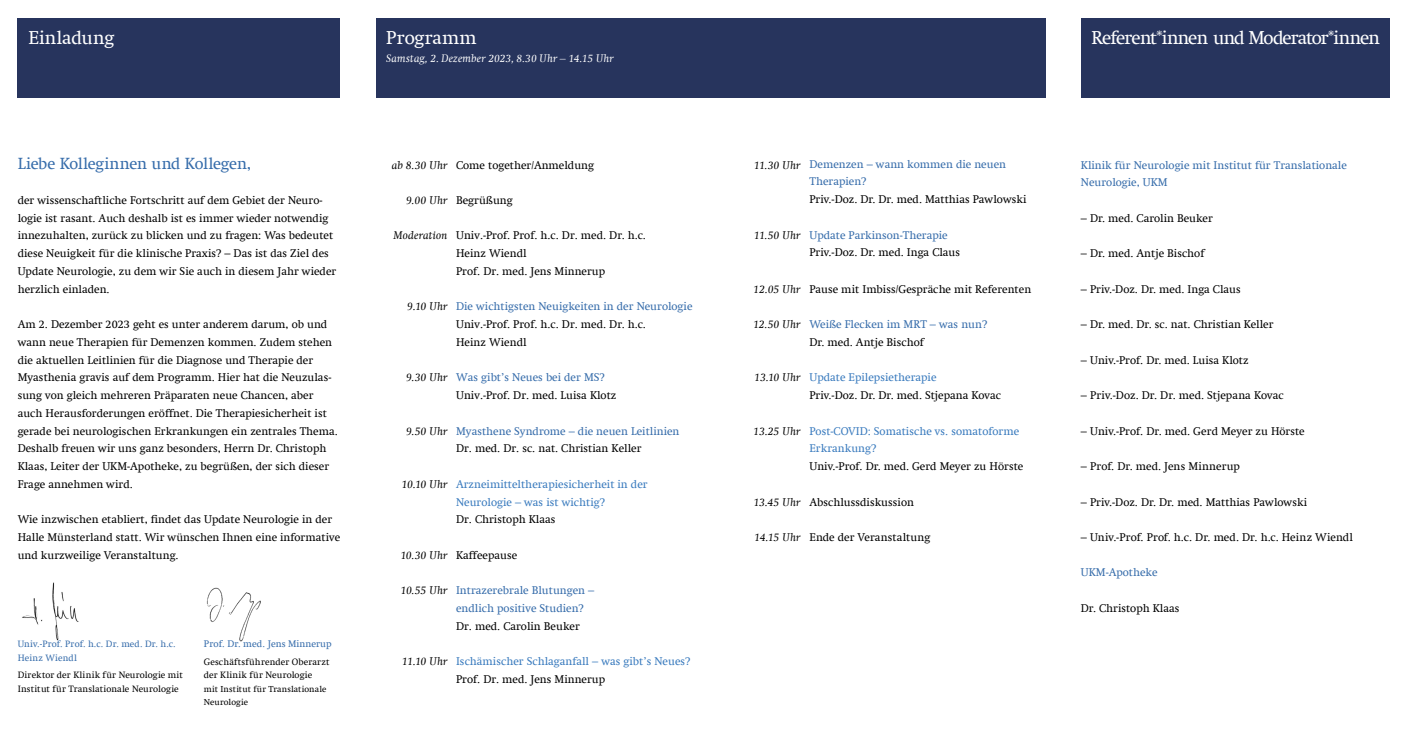
<style>
.page{position:relative;width:1407px;height:745px;background:#fff}
.page>*{position:absolute;margin:0;border:0;box-sizing:border-box;transform-origin:0 0}
.t1{font:18.75px "Swift Com";letter-spacing:-.04em;color:#fff}
.t2{font:18.75px "Swift Com";letter-spacing:-.005em;color:#fff}
.t3{font:18.75px "Swift Com";letter-spacing:.01em;color:#fff}
.t4{font:16.25px "Swift Com";letter-spacing:-.01em;color:#376dab}
.t5{font:11.25px/17.8px "Swift Com";color:#000}
.t6{font:11.25px/17.8px "Swift Com";color:#376dab}
.t7{font:11.25px/17.8px "Swift Com";color:#3a7bbe}
.t8{font:italic 11.25px "Swift Com";letter-spacing:.005em;color:#000}
.t9{font:italic 11px "Swift Com";letter-spacing:.005em;color:#fff}
.t10{font:9.62px "Swift Com";color:#376dab}
.t11{font:9.25px/13.2px "Swift Com";letter-spacing:.015em;color:#000}
.t12{font:9.25px/13.2px "Swift Com";letter-spacing:.02em;color:#376dab}
.t13{font:8.75px/13.2px "Swift Com";letter-spacing:.01em;color:#000}
</style>
<div class="page">
<div style="left:672px;top:18px;width:373px;height:79px;background:#27345d"></div>
<div style="left:376px;top:18px;width:318px;height:79px;background:#27345d"></div>
<div style="left:18px;top:18px;width:322px;height:79px;background:#27345d"></div>
<div style="left:1081px;top:18px;width:308px;height:79px;background:#27345d"></div>
<img style="left:22px;top:582px;width:57px;height:58px">
<img style="left:206px;top:587px;width:55px;height:55px">
<h1 class="t2" style="left:28px;top:27px;width:87px">Einladung</h1>
<h1 class="t3" style="left:386px;top:27px;width:92px">Programm</h1>
<p class="t9" style="left:386px;top:52px;width:229px">Samstag, 2. Dezember 2023, 8.30 Uhr – 14.15 Uhr</p>
<h2 class="t4" style="left:18px;top:153px;width:235px">Liebe Kolleginnen und Kollegen,</h2>
<p class="t5" style="left:18px;top:191px;width:320px">der wissenschaftliche Fortschritt auf dem Gebiet der Neuro&shy;logie ist rasant. Auch deshalb ist es immer wieder notwendig innezuhalten, zurück zu blicken und zu fragen: Was bedeutet diese Neuigkeit für die klinische Praxis? – Das ist das Ziel des Update Neurologie, zu dem wir Sie auch in diesem Jahr wieder herzlich einladen.</p>
<p class="t5" style="left:18px;top:315px;width:322px">Am 2. Dezember 2023 geht es unter anderem darum, ob und wann neue Therapien für Demenzen kommen. Zudem stehen die aktuellen Leitlinien für die Diagnose und Therapie der Myasthenia gravis auf dem Programm. Hier hat die Neuzulas&shy;sung von gleich mehreren Präparaten neue Chancen, aber auch Herausforderungen eröffnet. Die Therapiesicherheit ist gerade bei neurologischen Erkrankungen ein zentrales Thema.<br>Deshalb freuen wir uns ganz besonders, Herrn Dr. Christoph Klaas, Leiter der UKM-Apotheke, zu begrüßen, der sich dieser Frage annehmen wird.</p>
<p class="t5" style="left:18px;top:510px;width:324px">Wie inzwischen etabliert, findet das Update Neurologie in der<br>Halle Münsterland statt. Wir wünschen Ihnen eine informative und kurzweilige Veranstaltung.</p>
<p class="t12" style="left:18px;top:637px;width:160px">Univ.-Prof. Prof. h.c. Dr. med. Dr. h.c.<br>Heinz Wiendl</p>
<p class="t11" style="left:18px;top:668px;width:167px">Direktor der Klinik für Neurologie mit<br>Institut für Translationale Neurologie</p>
<p class="t10" style="left:204px;top:638px;width:129px">Prof. Dr. med. Jens Minnerup</p>
<p class="t11" style="left:204px;top:655px;width:127px">Geschäftsführender Oberarzt der Klinik für Neurologie</p>
<p class="t13" style="left:204px;top:681px;width:124px">mit Institut für Translationale<br>Neurologie</p>
<p class="t8" style="left:392px;top:158px;width:57px">ab 8.30 Uhr</p>
<p class="t8" style="left:406px;top:193px;width:43px">9.00 Uhr</p>
<p class="t8" style="left:394px;top:229px;width:55px">Moderation</p>
<p class="t8" style="left:407px;top:300px;width:42px">9.10 Uhr</p>
<p class="t8" style="left:406px;top:370px;width:43px">9.30 Uhr</p>
<p class="t8" style="left:406px;top:424px;width:43px">9.50 Uhr</p>
<p class="t8" style="left:402px;top:477px;width:47px">10.10 Uhr</p>
<p class="t8" style="left:400px;top:548px;width:49px">10.30 Uhr</p>
<p class="t8" style="left:400px;top:583px;width:48px">10.55 Uhr</p>
<p class="t8" style="left:402px;top:654px;width:47px">11.10 Uhr</p>
<p class="t5" style="left:456px;top:156px;width:139px">Come together/Anmeldung</p>
<p class="t5" style="left:456px;top:191px;width:58px">Begrüßung</p>
<p class="t5" style="left:456px;top:226px;width:191px">Univ.-Prof. Prof. h.c. Dr. med. Dr. h.c.<br>Heinz Wiendl<br>Prof. Dr. med. Jens Minnerup</p>
<p class="t6" style="left:456px;top:297px;width:238px">Die wichtigsten Neuigkeiten in der Neurologie</p>
<p class="t5" style="left:456px;top:315px;width:191px">Univ.-Prof. Prof. h.c. Dr. med. Dr. h.c.<br>Heinz Wiendl</p>
<p class="t6" style="left:456px;top:368px;width:150px">Was gibt’s Neues bei der MS?</p>
<p class="t5" style="left:456px;top:386px;width:162px">Univ.-Prof. Dr. med. Luisa Klotz</p>
<p class="t6" style="left:456px;top:421px;width:225px">Myasthene Syndrome – die neuen Leitlinien</p>
<p class="t5" style="left:456px;top:439px;width:187px">Dr. med. Dr. sc. nat. Christian Keller</p>
<p class="t7" style="left:456px;top:475px;width:193px">Arzneimitteltherapiesicherheit in der<br>Neurologie – was ist wichtig?</p>
<p class="t5" style="left:456px;top:510px;width:101px">Dr. Christoph Klaas</p>
<p class="t5" style="left:456px;top:545px;width:63px">Kaffeepause</p>
<p class="t6" style="left:456px;top:581px;width:140px">Intrazerebrale Blutungen – endlich positive Studien?</p>
<p class="t5" style="left:456px;top:616px;width:125px">Dr. med. Carolin Beuker</p>
<p class="t7" style="left:456px;top:652px;width:236px">Ischämischer Schlaganfall – was gibt’s Neues?</p>
<p class="t5" style="left:456px;top:670px;width:151px">Prof. Dr. med. Jens Minnerup</p>
<p class="t8" style="left:754px;top:158px;width:48px">11.30 Uhr</p>
<p class="t8" style="left:754px;top:229px;width:48px">11.50 Uhr</p>
<p class="t8" style="left:753px;top:282px;width:49px">12.05 Uhr</p>
<p class="t8" style="left:753px;top:317px;width:49px">12.50 Uhr</p>
<p class="t8" style="left:754px;top:370px;width:48px">13.10 Uhr</p>
<p class="t8" style="left:753px;top:424px;width:49px">13.25 Uhr</p>
<p class="t8" style="left:753px;top:495px;width:49px">13.45 Uhr</p>
<p class="t8" style="left:754px;top:530px;width:48px">14.15 Uhr</p>
<p class="t6" style="left:809px;top:155px;width:198px">Demenzen – wann kommen die neuen<br>Therapien?</p>
<p class="t5" style="left:809px;top:190px;width:218px">Priv.-Doz. Dr. Dr. med. Matthias Pawlowski</p>
<p class="t6" style="left:809px;top:226px;width:140px">Update Parkinson-Therapie</p>
<p class="t5" style="left:809px;top:243px;width:152px">Priv.-Doz. Dr. med. Inga Claus</p>
<p class="t5" style="left:809px;top:280px;width:223px">Pause mit Imbiss/Gespräche mit Referenten</p>
<p class="t6" style="left:809px;top:315px;width:179px">Weiße Flecken im MRT – was nun?</p>
<p class="t5" style="left:809px;top:333px;width:116px">Dr. med. Antje Bischof</p>
<p class="t7" style="left:809px;top:368px;width:129px">Update Epilepsietherapie</p>
<p class="t5" style="left:809px;top:386px;width:193px">Priv.-Doz. Dr. Dr. med. Stjepana Kovac</p>
<p class="t7" style="left:809px;top:421px;width:211px">Post-COVID: Somatische vs. somatoforme<br>Erkrankung?</p>
<p class="t5" style="left:809px;top:457px;width:215px">Univ.-Prof. Dr. med. Gerd Meyer zu Hörste</p>
<p class="t5" style="left:809px;top:492px;width:106px">Abschlussdiskussion</p>
<p class="t5" style="left:809px;top:528px;width:122px">Ende der Veranstaltung</p>
<h1 class="t1" style="left:1091px;top:27px;width:290px">Referent*innen und Moderator*innen</h1>
<p class="t6" style="left:1081px;top:156px;width:267px">Klinik für Neurologie mit Institut für Translationale<br>Neurologie, UKM</p>
<p class="t5" style="left:1081px;top:209px;width:133px">– Dr. med. Carolin Beuker</p>
<p class="t5" style="left:1081px;top:244px;width:125px">– Dr. med. Antje Bischof</p>
<p class="t5" style="left:1081px;top:280px;width:161px">– Priv.-Doz. Dr. med. Inga Claus</p>
<p class="t5" style="left:1081px;top:315px;width:194px">– Dr. med. Dr. sc. nat. Christian Keller</p>
<p class="t5" style="left:1081px;top:351px;width:169px">– Univ.-Prof. Dr. med. Luisa Klotz</p>
<p class="t5" style="left:1081px;top:386px;width:204px">– Priv.-Doz. Dr. Dr. med. Stjepana Kovac</p>
<p class="t5" style="left:1081px;top:421px;width:225px">– Univ.-Prof. Dr. med. Gerd Meyer zu Hörste</p>
<p class="t5" style="left:1081px;top:457px;width:160px">– Prof. Dr. med. Jens Minnerup</p>
<p class="t5" style="left:1081px;top:492px;width:228px">– Priv.-Doz. Dr. Dr. med. Matthias Pawlowski</p>
<p class="t5" style="left:1081px;top:528px;width:273px">– Univ.-Prof. Prof. h.c. Dr. med. Dr. h.c. Heinz Wiendl</p>
<p class="t6" style="left:1081px;top:563px;width:78px">UKM-Apotheke</p>
<p class="t5" style="left:1081px;top:599px;width:100px">Dr. Christoph Klaas</p>
</div>
